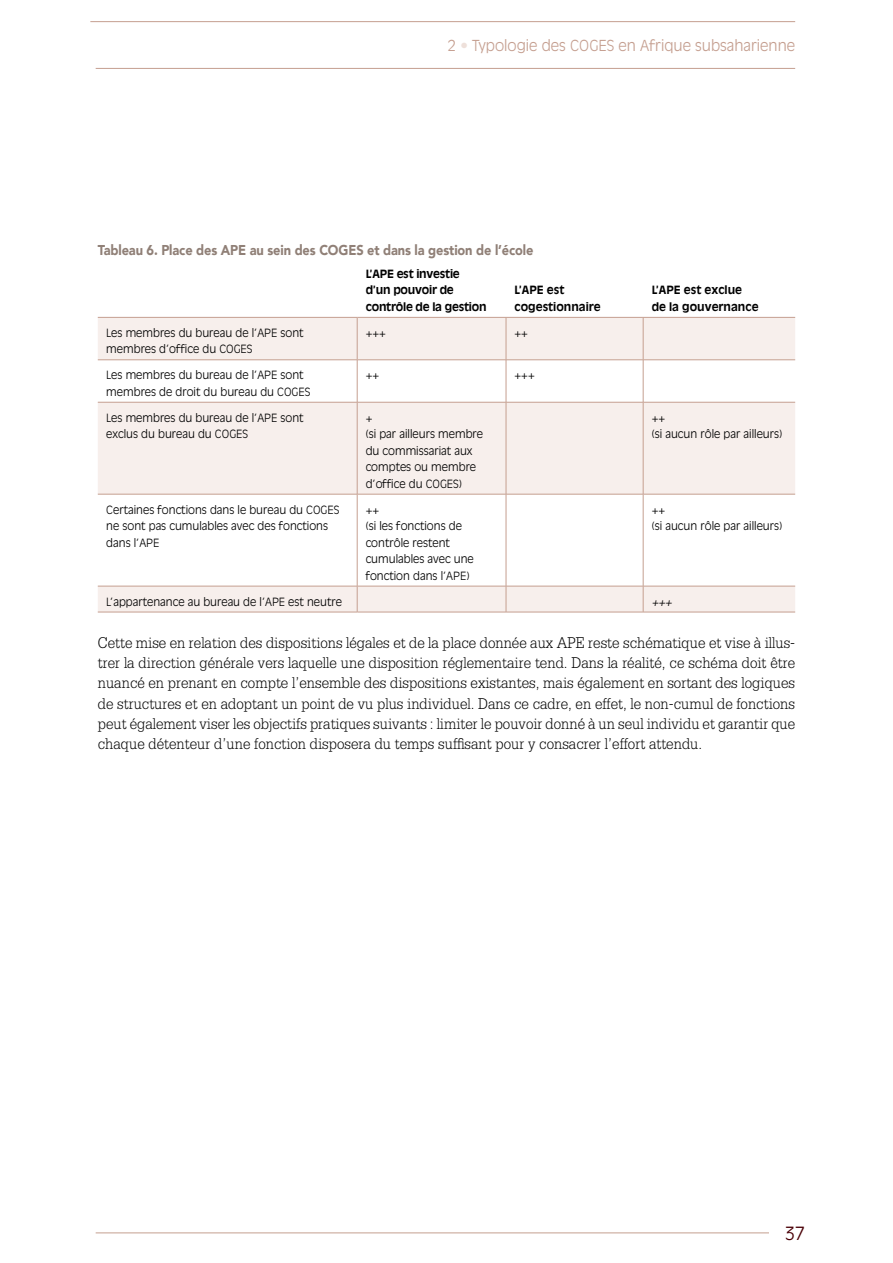
<style>
.page{position:relative;width:893px;height:1263px;background:#fff}
.page>*{position:absolute;margin:0;border:0;box-sizing:border-box;transform-origin:0 0}
.t1{font:300 18px "Antique Olive LT";color:#4a0007}
.t2{font:300 16.5px/20.2px "Serifa LT";color:#000;text-align:justify;scale:.9 1}
.t3{font:300 15px "Antique Olive LT";color:#c59f90}
.t4{font:900 14.25px "Avenir";letter-spacing:-.01em;color:#908077;scale:.9 1}
.t5{font:300 11.25px/16.5px "Antique Olive LT";color:#000}
.t6{font:700 11.25px/16.5px "Antique Olive LT";color:#000}
.t7{font:700 11.25px/16.5px "Antique Olive LT";letter-spacing:-.02em;color:#000}
.t8{font:italic 300 11.25px "Antique Olive LT";color:#000}
.s1{color:#eee0da}
</style>
<div class="page">
<hr style="left:90px;top:21px;width:705px;height:1px;background:#c59f90">
<hr style="left:96px;top:68px;width:699px;height:1px;background:#c59f90">
<hr style="left:96px;top:1232px;width:694px;height:1px;background:#c59f90">
<div style="left:769px;top:1209px;width:52px;height:47px;background:#fff"></div>
<svg style="left:98px;top:318px;width:697px;height:294px;fill:#f7efec"></svg>
<hr style="left:357px;top:318px;width:1px;height:42px;background:#c59f90">
<hr style="left:98px;top:360px;width:259px;height:1px;background:#c59f90">
<hr style="left:98px;top:494px;width:259px;height:1px;background:#c59f90">
<hr style="left:506px;top:318px;width:1px;height:42px;background:#c59f90">
<hr style="left:357px;top:317px;width:149px;height:1px;background:#c59f90">
<hr style="left:506px;top:317px;width:137px;height:1px;background:#c59f90">
<hr style="left:357px;top:402px;width:1px;height:92px;background:#c59f90">
<hr style="left:506px;top:402px;width:1px;height:92px;background:#c59f90">
<hr style="left:643px;top:402px;width:1px;height:92px;background:#c59f90">
<hr style="left:357px;top:494px;width:149px;height:1px;background:#c59f90">
<hr style="left:506px;top:494px;width:137px;height:1px;background:#c59f90">
<hr style="left:643px;top:494px;width:152px;height:1px;background:#c59f90">
<hr style="left:357px;top:360px;width:149px;height:1px;background:#c59f90">
<hr style="left:506px;top:360px;width:137px;height:1px;background:#c59f90">
<hr style="left:357px;top:586px;width:149px;height:1px;background:#c59f90">
<hr style="left:357px;top:612px;width:149px;height:1px;background:#c59f90">
<hr style="left:357px;top:360px;width:1px;height:42px;background:#c59f90">
<hr style="left:506px;top:360px;width:1px;height:42px;background:#c59f90">
<hr style="left:643px;top:360px;width:1px;height:42px;background:#c59f90">
<hr style="left:357px;top:402px;width:149px;height:1px;background:#c59f90">
<hr style="left:506px;top:402px;width:137px;height:1px;background:#c59f90">
<hr style="left:643px;top:317px;width:152px;height:1px;background:#c59f90">
<hr style="left:643px;top:318px;width:1px;height:42px;background:#c59f90">
<hr style="left:643px;top:360px;width:152px;height:1px;background:#c59f90">
<hr style="left:643px;top:494px;width:1px;height:92px;background:#c59f90">
<hr style="left:506px;top:586px;width:137px;height:1px;background:#c59f90">
<svg style="left:506px;top:586px;width:1px;height:26px"></svg>
<hr style="left:506px;top:612px;width:137px;height:1px;background:#c59f90">
<hr style="left:357px;top:494px;width:1px;height:92px;background:#c59f90">
<hr style="left:506px;top:494px;width:1px;height:92px;background:#c59f90">
<hr style="left:643px;top:586px;width:152px;height:1px;background:#c59f90">
<svg style="left:643px;top:586px;width:1px;height:26px"></svg>
<hr style="left:643px;top:612px;width:152px;height:1px;background:#c59f90">
<hr style="left:98px;top:586px;width:259px;height:1px;background:#c59f90">
<svg style="left:357px;top:586px;width:1px;height:26px"></svg>
<hr style="left:98px;top:612px;width:259px;height:1px;background:#c59f90">
<hr style="left:98px;top:402px;width:259px;height:1px;background:#c59f90">
<hr style="left:643px;top:402px;width:152px;height:1px;background:#c59f90">
<hr style="left:98px;top:317px;width:259px;height:1px;background:#c59f90">
<p class="t3" style="left:448px;top:36px;width:349px">2 <span class="s1">•</span> Typologie des COGES en Afrique subsaharienne</p>
<p class="t4" style="left:98px;top:237px;width:486px">Tableau 6. Place des APE au sein des COGES et dans la gestion de l’école</p>
<p class="t7" style="left:366px;top:266px;width:122px">L’APE est investie d’un pouvoir de contrôle de la gestion</p>
<p class="t6" style="left:514px;top:282px;width:88px">L’APE est cogestionnaire</p>
<p class="t6" style="left:652px;top:282px;width:108px">L’APE est exclue de la gouvernance</p>
<p class="t5" style="left:106px;top:325px;width:199px">Les membres du bureau de l’APE sont membres d’office du COGES</p>
<p class="t5" style="left:366px;top:325px;width:22px">+++</p>
<p class="t5" style="left:514px;top:325px;width:15px">++</p>
<p class="t5" style="left:106px;top:367px;width:206px">Les membres du bureau de l’APE sont membres de droit du bureau du COGES</p>
<p class="t5" style="left:366px;top:367px;width:15px">++</p>
<p class="t5" style="left:514px;top:367px;width:22px">+++</p>
<p class="t5" style="left:106px;top:410px;width:199px">Les membres du bureau de l’APE sont exclus du bureau du COGES</p>
<p class="t5" style="left:366px;top:410px;width:119px">+<br>(si par ailleurs membre du commissariat aux comptes ou membre d’office du COGES)</p>
<p class="t5" style="left:652px;top:410px;width:132px">++<br>(si aucun rôle par ailleurs)</p>
<p class="t5" style="left:106px;top:501px;width:235px">Certaines fonctions dans le bureau du COGES ne sont pas cumulables avec des fonctions dans l’APE</p>
<p class="t5" style="left:366px;top:501px;width:110px">++<br>(si les fonctions de contrôle restent cumulables avec une fonction dans l’APE)</p>
<p class="t5" style="left:652px;top:501px;width:132px">++<br>(si aucun rôle par ailleurs)</p>
<p class="t5" style="left:106px;top:593px;width:237px">L’appartenance au bureau de l’APE est neutre</p>
<p class="t8" style="left:652px;top:595px;width:24px">+++</p>
<p class="t2" style="left:98px;top:632px;width:776px">Cette mise en relation des dispositions légales et de la place donnée aux APE reste schématique et vise à illus&shy;trer la direction générale vers laquelle une disposition réglementaire tend. Dans la réalité, ce schéma doit être nuancé en prenant en compte l’ensemble des dispositions existantes, mais également en sortant des logiques de structures et en adoptant un point de vu plus individuel. Dans ce cadre, en effet, le non-cumul de fonctions peut également viser les objectifs pratiques suivants : limiter le pouvoir donné à un seul individu et garantir que chaque détenteur d’une fonction disposera du temps suffisant pour y consacrer l’effort attendu.</p>
<p class="t1" style="left:785px;top:1222px;width:22px">37</p>
</div>
